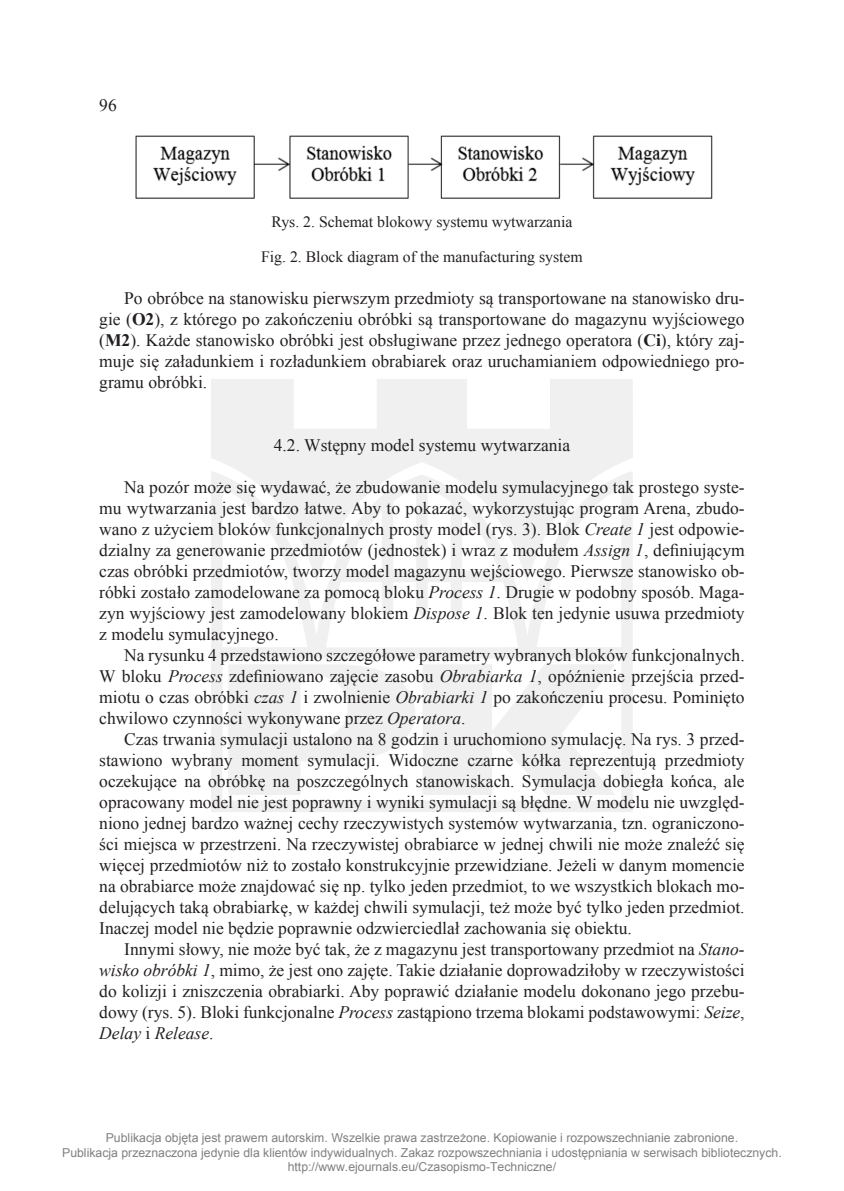
<style>
.page{position:relative;width:844px;height:1191px;background:#fff}
.page>*{position:absolute;margin:0;border:0;box-sizing:border-box;transform-origin:0 0}
.tekst_cz{font:17.5px/21px "Times New Roman";color:#231f20;text-align:justify}
.tytuł_rozdz__1{font:17.5px "Times New Roman";color:#231f20}
.rysunki_angielski{font:15.75px "Times New Roman";color:#231f20}
.rysunki_polski{font:15.75px "Times New Roman";color:#231f20}
.t1{font:12.25px/14.7px "Arial";color:#808080;text-align:center}
.s1{font-weight:700}
.s2{font-style:italic}
</style>
<div class="page">
<svg style="left:211px;top:379px;width:421px;height:433px;fill:#eff0ef"></svg>
<img style="left:135px;top:135px;width:578px;height:64px">
<p class="tekst_cz" style="left:99px;top:95px;width:19px">96</p>
<p class="rysunki_polski" style="left:271px;top:211px;width:302px">Rys. 2. Schemat blokowy systemu wytwarzania</p>
<p class="rysunki_angielski" style="left:261px;top:246px;width:323px">Fig. 2. Block diagram of the manufacturing system</p>
<p class="tekst_cz" style="left:99px;top:287px;width:646px;text-indent:25px">Po obróbce na stanowisku pierwszym przedmioty są transportowane na stanowisko dru&shy;gie (<span class="s1">O2</span>), z którego po zakończeniu obróbki są transportowane do magazynu wyjściowego (<span class="s1">M2</span>). Każde stanowisko obróbki jest obsługiwane przez jednego operatora (<span class="s1">Ci</span>), który zaj&shy;muje się załadunkiem i rozładunkiem obrabiarek oraz uruchamianiem odpowiedniego pro&shy;gramu obróbki.</p>
<p class="tytuł_rozdz__1" style="left:274px;top:433px;width:298px">4.2. Wstępny model systemu wytwarzania</p>
<p class="tekst_cz" style="left:99px;top:476px;width:646px;text-indent:25px">Na pozór może się wydawać, że zbudowanie modelu symulacyjnego tak prostego syste&shy;mu wytwarzania jest bardzo łatwe. Aby to pokazać, wykorzystując program Arena, zbudo&shy;wano z użyciem bloków funkcjonalnych prosty model (rys. 3). Blok <span class="s2">Create 1</span> jest odpowie&shy;dzialny za generowanie przedmiotów (jednostek) i wraz z modułem <span class="s2">Assign 1</span>, definiującym czas obróbki przedmiotów, tworzy model magazynu wejściowego. Pierwsze stanowisko ob&shy;róbki zostało zamodelowane za pomocą bloku <span class="s2">Process 1</span>. Drugie w podobny sposób. Maga&shy;zyn wyjściowy jest zamodelowany blokiem <span class="s2">Dispose 1</span>. Blok ten jedynie usuwa przedmioty z modelu symulacyjnego.</p>
<p class="tekst_cz" style="left:99px;top:644px;width:646px;text-indent:25px">Na rysunku 4 przedstawiono szczegółowe parametry wybranych bloków funkcjonalnych.<br>W bloku <span class="s2">Process</span> zdefiniowano zajęcie zasobu <span class="s2">Obrabiarka 1</span>, opóźnienie przejścia przed&shy;miotu o czas obróbki <span class="s2">czas 1</span> i zwolnienie <span class="s2">Obrabiarki 1</span> po zakończeniu procesu. Pominięto chwilowo czynności wykonywane przez <span class="s2">Operatora</span>.</p>
<p class="tekst_cz" style="left:99px;top:728px;width:646px;text-indent:25px">Czas trwania symulacji ustalono na 8 godzin i uruchomiono symulację. Na rys. 3 przed&shy;stawiono wybrany moment symulacji. Widoczne czarne kółka reprezentują przedmioty oczekujące na obróbkę na poszczególnych stanowiskach. Symulacja dobiegła końca, ale opracowany model nie jest poprawny i wyniki symulacji są błędne. W modelu nie uwzględ&shy;niono jednej bardzo ważnej cechy rzeczywistych systemów wytwarzania, tzn. ograniczono&shy;ści miejsca w przestrzeni. Na rzeczywistej obrabiarce w jednej chwili nie może znaleźć się więcej przedmiotów niż to zostało konstrukcyjnie przewidziane. Jeżeli w danym momencie na obrabiarce może znajdować się np. tylko jeden przedmiot, to we wszystkich blokach mo&shy;delujących taką obrabiarkę, w każdej chwili symulacji, też może być tylko jeden przedmiot.<br>Inaczej model nie będzie poprawnie odzwierciedlał zachowania się obiektu.</p>
<p class="tekst_cz" style="left:99px;top:938px;width:646px;text-indent:25px">Innymi słowy, nie może być tak, że z magazynu jest transportowany przedmiot na <span class="s2">Stano&shy;wisko obróbki 1</span>, mimo, że jest ono zajęte. Takie działanie doprowadziłoby w rzeczywistości do kolizji i zniszczenia obrabiarki. Aby poprawić działanie modelu dokonano jego przebu&shy;dowy (rys. 5). Bloki funkcjonalne <span class="s2">Process</span> zastąpiono trzema blokami podstawowymi: <span class="s2">Seize</span>, <span class="s2">Delay</span> i <span class="s2">Release</span>.</p>
<p class="t1" style="left:62px;top:1130px;width:721px">Publikacja objęta jest prawem autorskim. Wszelkie prawa zastrzeżone. Kopiowanie i rozpowszechnianie zabronione.<br>Publikacja przeznaczona jedynie dla klientów indywidualnych. Zakaz rozpowszechniania i udostępniania w serwisach bibliotecznych. http://www.ejournals.eu/Czasopismo-Techniczne/</p>
</div>
